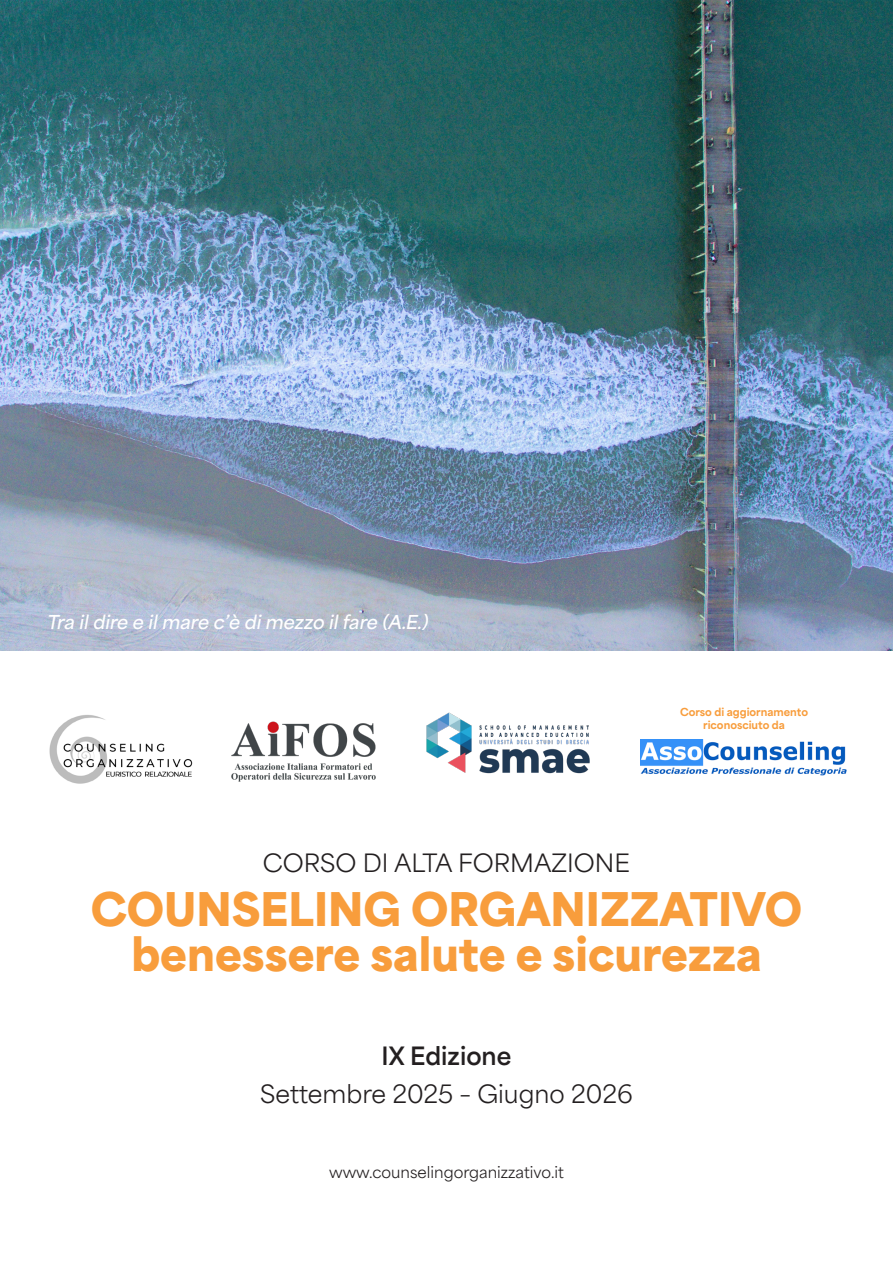
<style>
.page{position:relative;width:893px;height:1263px;background:#fff}
.page>*{position:absolute;margin:0;border:0;box-sizing:border-box;transform-origin:0 0}
.t1{font:900 43.5px "Area Normal";color:#f89d3c}
.t2{font:23.7px "Area Normal";color:#231f20}
.t3{font:700 23.7px "Area Normal";color:#231f20}
.t4{font:italic 600 18px "Area Normal";color:#fff}
.t5{font:15px "Area Normal";color:#231f20}
.t6{font:800 10.35px "Area Normal";color:#f89d3c}
</style>
<div class="page">
<img style="left:0;top:0;width:893px;height:651px">
<img style="left:231px;top:721px;width:145px;height:61px">
<img style="left:49px;top:715px;width:144px;height:69px">
<img style="left:426px;top:712px;width:164px;height:62px">
<img style="left:641px;top:739px;width:206px;height:36px">
<p class="t4" style="left:48px;top:606px;width:382px">Tra il dire e il mare c’è di mezzo il fare (A.E.)</p>
<p class="t6" style="left:680px;top:703px;width:130px">Corso di aggiornamento</p>
<p class="t6" style="left:703px;top:715px;width:83px">riconosciuto da</p>
<p class="t2" style="left:263px;top:842px;width:369px">CORSO DI ALTA FORMAZIONE</p>
<p class="t1" style="left:91px;top:869px;width:713px">COUNSELING ORGANIZZATIVO</p>
<p class="t1" style="left:131px;top:914px;width:632px">benessere salute e sicurezza</p>
<p class="t3" style="left:382px;top:1034px;width:131px">IX Edizione</p>
<p class="t2" style="left:260px;top:1072px;width:374px">Settembre 2025 – Giugno 2026</p>
<p class="t5" style="left:329px;top:1158px;width:236px">www.counselingorganizzativo.it</p>
</div>
